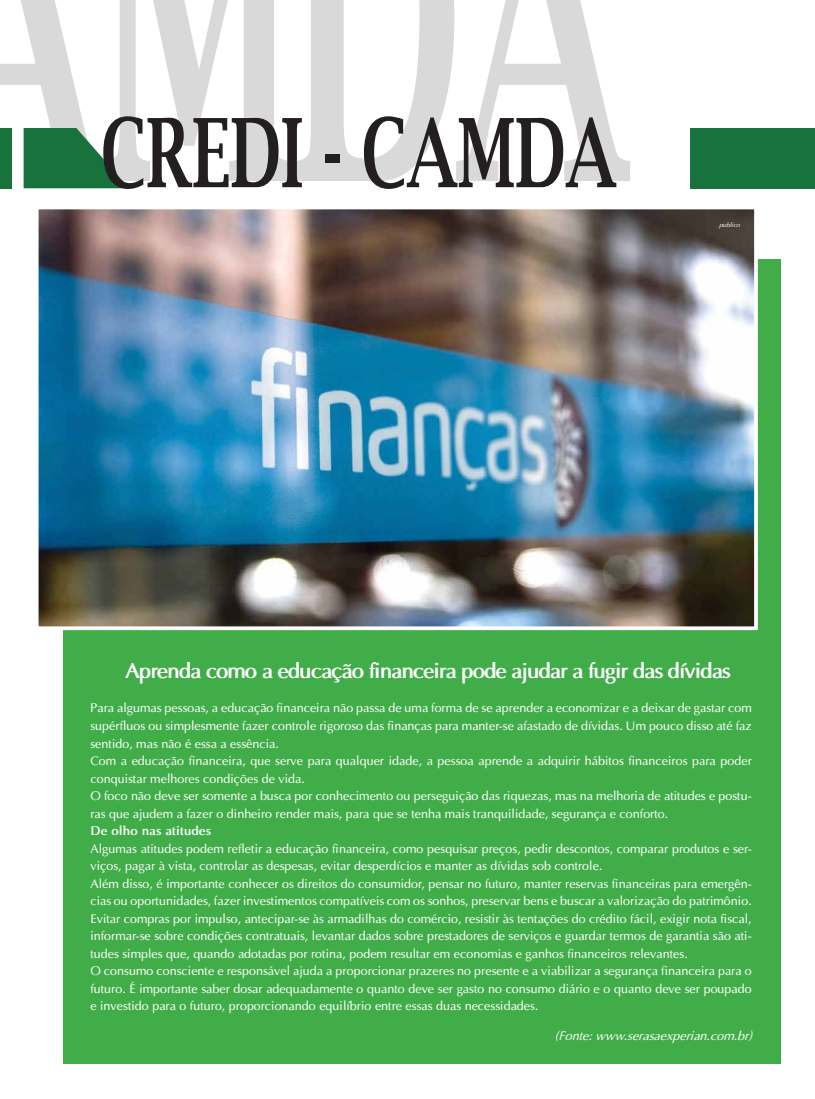
<style>
.page{position:relative;width:815px;height:1099px;background:#fff}
.page>*{position:absolute;margin:0;border:0;box-sizing:border-box;transform-origin:0 0}
.t1{font:600 437.5px "Lucida Bright";color:#000;scale:.5 1}
.t2{font:600 95.62px "Lucida Bright";color:#231f20;scale:.67 1}
.t3{font:700 21.25px "Optima";letter-spacing:-.06em;color:#fff}
.t4{font:12.5px/17.5px "Optima";color:#fff}
.t5{font:italic 12.5px "Optima";color:#fff}
.t6{font:700 12.5px "Optima";color:#fff}
.t7{font:italic 6.25px "Optima";color:#fff}
</style>
<div class="page">
<div style="left:0;top:128px;width:11px;height:60px;background:#17723c"></div>
<svg style="left:24px;top:128px;width:105px;height:60px"></svg>
<div style="left:691px;top:128px;width:124px;height:60px;background:#17723c"></div>
<div style="left:63px;top:259px;width:718px;height:804px;background:#41ad49"></div>
<img style="left:40px;top:211px;width:713px;height:414px">
<div style="left:35px;top:206px;width:723px;height:424px;border:4px solid #fff"></div>
<h1 class="t1" style="left:-69px;top:-225px;width:1400px">AMDA</h1>
<h2 class="t2" style="left:101px;top:98px;width:771px">CREDI - CAMDA</h2>
<p class="t7" style="left:719px;top:221px;width:25px">publico</p>
<h3 class="t3" style="left:125px;top:657px;width:607px">Aprenda como a educação financeira pode ajudar a fugir das dívidas</h3>
<p class="t4" style="left:90px;top:699px;width:663px">Para algumas pessoas, a educação financeira não passa de uma forma de se aprender a economizar e a deixar de gastar com supérfluos ou simplesmente fazer controle rigoroso das finanças para manter-se afastado de dívidas. Um pouco disso até faz sentido, mas não é essa a essência.<br>Com a educação financeira, que serve para qualquer idade, a pessoa aprende a adquirir hábitos financeiros para poder conquistar melhores condições de vida.<br>O foco não deve ser somente a busca por conhecimento ou perseguição das riquezas, mas na melhoria de atitudes e postu&shy;ras que ajudem a fazer o dinheiro render mais, para que se tenha mais tranquilidade, segurança e conforto.</p>
<p class="t6" style="left:90px;top:823px;width:122px">De olho nas atitudes</p>
<p class="t4" style="left:90px;top:839px;width:663px">Algumas atitudes podem refletir a educação financeira, como pesquisar preços, pedir descontos, comparar produtos e ser&shy;viços, pagar à vista, controlar as despesas, evitar desperdícios e manter as dívidas sob controle.<br>Além disso, é importante conhecer os direitos do consumidor, pensar no futuro, manter reservas financeiras para emergên&shy;cias ou oportunidades, fazer investimentos compatíveis com os sonhos, preservar bens e buscar a valorização do patrimônio.<br>Evitar compras por impulso, antecipar-se às armadilhas do comércio, resistir às tentações do crédito fácil, exigir nota fiscal, informar-se sobre condições contratuais, levantar dados sobre prestadores de serviços e guardar termos de garantia são ati&shy;tudes simples que, quando adotadas por rotina, podem resultar em economias e ganhos financeiros relevantes.<br>O consumo consciente e responsável ajuda a proporcionar prazeres no presente e a viabilizar a segurança financeira para o futuro. É importante saber dosar adequadamente o quanto deve ser gasto no consumo diário e o quanto deve ser poupado e investido para o futuro, proporcionando equilíbrio entre essas duas necessidades.</p>
<p class="t5" style="left:555px;top:1028px;width:202px">(Fonte:www.serasaexperian.com.br)</p>
</div>
